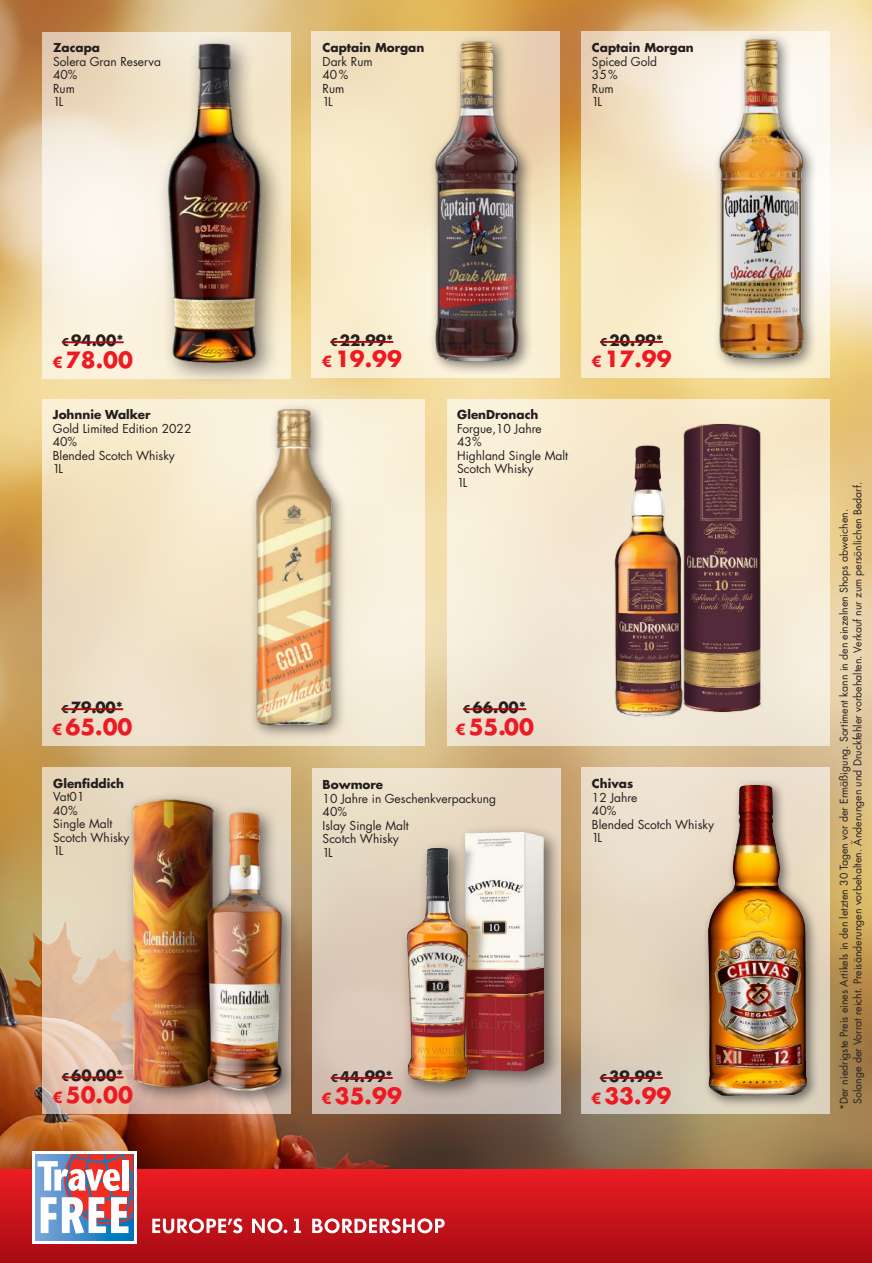
<style>
.page{position:relative;width:872px;height:1263px;background:#fff}
.page>*{position:absolute;margin:0;border:0;box-sizing:border-box;transform-origin:0 0}
.t1{font:700 21.75px "Futura LT Pro";color:#ef1923}
.t2{font:700 15px "Futura LT Pro";color:#241f1f}
.t3{font:12px/13.5px "Futura LT Pro";color:#241f1f}
.t4{font:700 12px "Futura LT Pro";color:#241f1f}
.t5{font:10.5px/13.5px "Futura LT Pro";color:#241f1f}
.s1{font-size:10.5px}
.s2{font-size:15px}
.s3{font-size:14.25px}
</style>
<div class="page">
<img style="left:0;top:0;width:872px;height:1169px">
<div style="left:0;top:1169px;width:872px;height:94px;background:linear-gradient(to bottom,#eb1d24,#a80d15)"></div>
<svg style="left:152px;top:1218px;width:293px;height:16px"></svg>
<div style="left:32px;top:1151px;width:104px;height:92px;background:linear-gradient(to right,#fff,#fff)"></div>
<svg style="left:35px;top:1154px;width:98px;height:86px"></svg>
<svg style="left:38px;top:1154px;width:95px;height:80px"></svg>
<div style="left:581px;top:767px;width:248px;height:347px;background:linear-gradient(to bottom,#f0e2ce,#d6cbb8)"></div>
<svg style="left:43px;top:767px;width:248px;height:346px;background:#e3cdb3"></svg>
<div style="left:446px;top:399px;width:383px;height:346px;background:#f6ebd5"></div>
<svg style="left:42px;top:399px;width:383px;height:346px;background:#f3e7cd"></svg>
<div style="left:312px;top:769px;width:248px;height:345px;background:linear-gradient(to bottom,#ebe0c6,#d0bcb2)"></div>
<svg style="left:43px;top:32px;width:248px;height:346px;background:#f3e7d5"></svg>
<svg style="left:312px;top:32px;width:248px;height:346px;background:#f5e8c7"></svg>
<svg style="left:581px;top:32px;width:248px;height:346px;background:#f6e9cd"></svg>
<hr style="left:62px;top:341px;width:62px;height:2px;background:#b30810">
<div style="left:157px;top:34px;width:128px;height:353px;background:#241f1f;opacity:.6"></div>
<img style="left:77px;top:43px;width:236px;height:325px">
<hr style="left:330px;top:341px;width:63px;height:2px;background:#b30810">
<div style="left:429px;top:35px;width:104px;height:340px;background:#241f1f;opacity:.6"></div>
<img style="left:419px;top:40px;width:110px;height:322px">
<div style="left:249px;top:403px;width:98px;height:337px;background:#241f1f;opacity:.6"></div>
<img style="left:231px;top:401px;width:114px;height:336px">
<div style="left:713px;top:32px;width:105px;height:341px;background:#241f1f;opacity:.6"></div>
<img style="left:709px;top:37px;width:110px;height:321px">
<hr style="left:600px;top:341px;width:63px;height:2px;background:#b30810">
<hr style="left:61px;top:708px;width:62px;height:2px;background:#b30810">
<hr style="left:463px;top:708px;width:63px;height:2px;background:#b30810">
<img style="left:566px;top:407px;width:244px;height:326px">
<div style="left:125px;top:792px;width:175px;height:318px;background:#241f1f;opacity:.6"></div>
<img style="left:115px;top:734px;width:174px;height:426px">
<hr style="left:62px;top:1076px;width:62px;height:2px;background:#b30810">
<hr style="left:331px;top:1077px;width:62px;height:2px;background:#b30810">
<div style="left:399px;top:824px;width:164px;height:277px;background:#241f1f;opacity:.6"></div>
<img style="left:408px;top:832px;width:109px;height:100px">
<hr style="left:600px;top:1077px;width:63px;height:2px;background:#b30810">
<div style="left:702px;top:779px;width:118px;height:330px;background:#241f1f;opacity:.6"></div>
<img style="left:708px;top:785px;width:99px;height:311px">
<p class="t4" style="left:53px;top:39px;width:48px">Zacapa</p>
<p class="t3" style="left:53px;top:55px;width:109px">Solera Gran Reserva<br>40%<br>Rum<br>1L</p>
<p class="t2" style="left:62px;top:329px;width:63px"><span class="s1">€</span> 94.00*</p>
<h1 class="t1" style="left:53px;top:343px;width:82px"><span class="s2">€</span> 78.00</h1>
<p class="t4" style="left:53px;top:406px;width:99px">Johnnie Walker</p>
<p class="t3" style="left:53px;top:421px;width:140px">Gold Limited Edition 2022<br>40%<br>Blended Scotch Whisky<br>1L</p>
<p class="t2" style="left:61px;top:696px;width:63px"><span class="s1">€</span> 79.00*</p>
<h1 class="t1" style="left:52px;top:710px;width:82px"><span class="s2">€</span> 65.00</h1>
<p class="t4" style="left:53px;top:774px;width:72px">Glenfiddich</p>
<p class="t3" style="left:53px;top:790px;width:78px">Vat01<br>40%<br>Single Malt<br>Scotch Whisky<br>1L</p>
<p class="t2" style="left:62px;top:1064px;width:63px"><span class="s1">€</span> 60.00*</p>
<h1 class="t1" style="left:52px;top:1078px;width:82px"><span class="s2">€</span> 50.00</h1>
<p class="t4" style="left:322px;top:38px;width:103px">Captain Morgan</p>
<p class="t3" style="left:322px;top:54px;width:52px">Dark Rum<br>40%<br>Rum<br>1L</p>
<p class="t4" style="left:592px;top:38px;width:103px">Captain Morgan</p>
<p class="t3" style="left:592px;top:54px;width:67px">Spiced Gold<br>35%<br>Rum<br>1L</p>
<p class="t2" style="left:330px;top:329px;width:64px"><span class="s1">€</span> 22.99*</p>
<h1 class="t1" style="left:322px;top:343px;width:82px"><span class="s2">€</span> 19.99</h1>
<p class="t4" style="left:457px;top:406px;width:83px">GlenDronach</p>
<p class="t3" style="left:457px;top:421px;width:112px">Forgue,10 Jahre<br>43%<br>Highland Single Malt<br>Scotch Whisky<br>1L</p>
<p class="t2" style="left:600px;top:329px;width:64px"><span class="s1">€</span> 20.99*</p>
<h1 class="t1" style="left:591px;top:343px;width:82px"><span class="s2">€</span> 17.99</h1>
<p class="t2" style="left:463px;top:696px;width:64px"><span class="s1">€</span> 66.00*</p>
<h1 class="t1" style="left:455px;top:710px;width:80px"><span class="s2">€</span> 55.00</h1>
<p class="t4" style="left:323px;top:775px;width:62px">Bowmore</p>
<p class="t3" style="left:323px;top:791px;width:175px">10 Jahre in Geschenkverpackung<br>40%<br>Islay Single Malt<br>Scotch Whisky<br>1L</p>
<p class="t4" style="left:592px;top:774px;width:43px">Chivas</p>
<p class="t3" style="left:592px;top:790px;width:123px">12 Jahre<br>40%<br>Blended Scotch Whisky<br>1L</p>
<p class="t2" style="left:331px;top:1064px;width:63px"><span class="s1">€</span> <span class="s3">44</span>.99*</p>
<h1 class="t1" style="left:321px;top:1078px;width:82px"><span class="s2">€</span> 35.99</h1>
<p class="t2" style="left:600px;top:1064px;width:64px"><span class="s1">€</span> 39.99*</p>
<h1 class="t1" style="left:591px;top:1078px;width:82px"><span class="s2">€</span> 33.99</h1>
<p class="t5" style="left:837px;top:1104px;width:624px;text-indent:-6px;rotate:-90deg">*Der niedrigste Preis eines Artikels in den letzten 30 Tagen vor der Ermäßigung. Sortiment kann in den einzelnen Shops abweichen.<br>Solange der Vorrat reicht. Preisänderungen vorbehalten. Änderungen und Druckfehler vorbehalten. Verkauf nur zum persönlichen Bedarf.</p>
</div>
